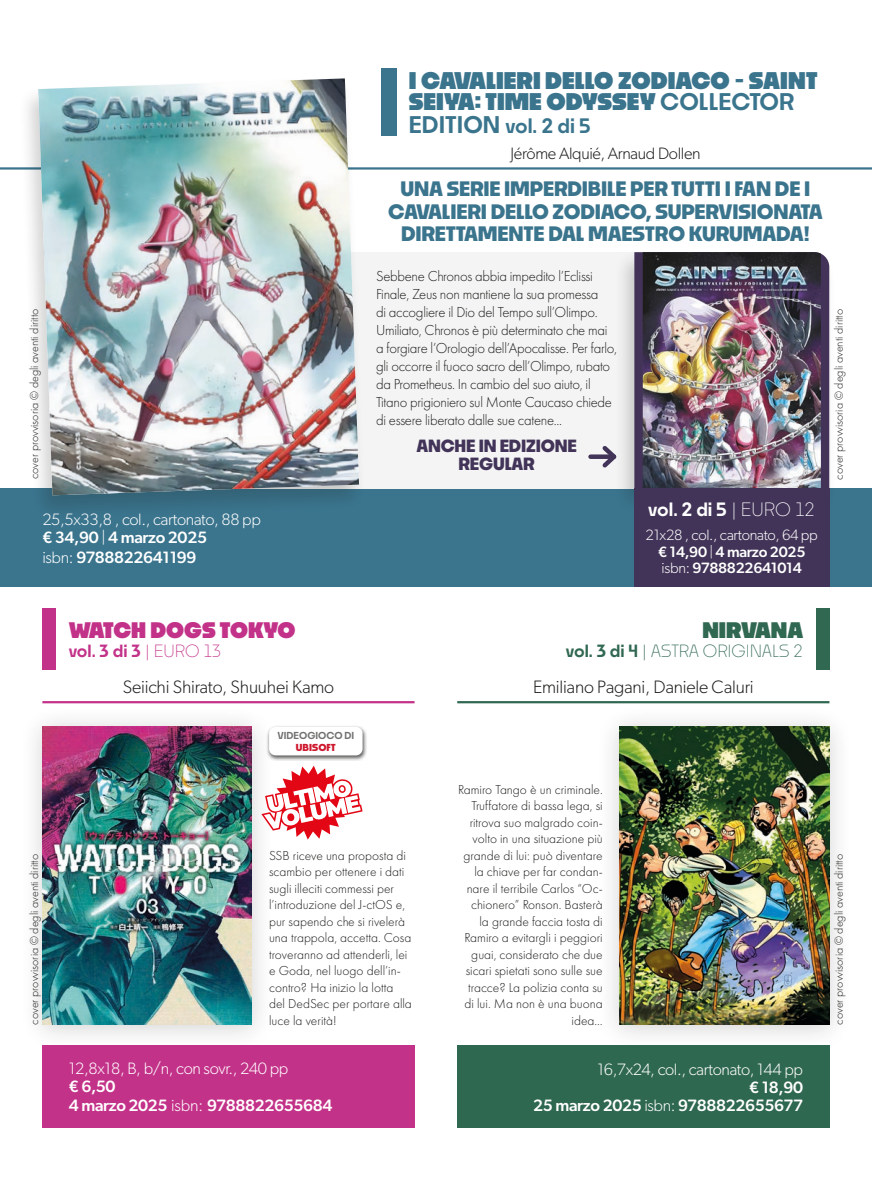
<style>
.page{position:relative;width:872px;height:1191px;background:#fff}
.page>*{position:absolute;margin:0;border:0;box-sizing:border-box;transform-origin:0 0}
.t1{font:900 22.5px/21px "Noka";color:#3a748d}
.t2{font:900 21px "Noka";letter-spacing:-.03em;color:#c33289}
.t3{font:900 21px "Noka";color:#306852}
.t4{font:700 19.5px/22.5px "Noka";letter-spacing:-.01em;color:#3a748d;text-align:center}
.t5{font:600 19.5px "Noka";color:#3a748d}
.t6{font:300 18px "Gibson";letter-spacing:-.01em;color:#1d1d1b}
.t7{font:600 18px "Noka";color:#fff}
.t8{font:500 16.5px/19.5px "Gibson";letter-spacing:-.02em;color:#fff}
.t9{font:300 16.5px/18px "Gibson";letter-spacing:-.02em;color:#fff}
.t10{font:300 16.5px "Gibson";letter-spacing:-.02em;color:#1d1d1b}
.t11{font:300 16.5px "Noka";color:#306852}
.t12{font:700 16.5px/18px "Noka";letter-spacing:-.01em;color:#423458;text-align:center}
.t13{font:600 16.5px "Noka";color:#c33289}
.t14{font:300 15px/18px "Futura PT";letter-spacing:-.02em;color:#1d1d1b}
.t15{font:500 15px/16.5px "Gibson";letter-spacing:-.02em;color:#fff}
.t16{font:300 15px "Gibson";letter-spacing:-.02em;color:#fff}
.t17{font:300 13.5px/16.5px "Futura PT";color:#1d1d1b}
.t18{font:300 12px "Futura PT";color:#1d1d1b}
.t19{font:600 9.45px "Noka";color:#70706f}
.t20{font:700 9.45px "Noka";letter-spacing:.01em;color:#ce162c}
.s1{font-weight:600}
.s2{font-size:22.5px}
.s3{font-weight:300}
.s4{font-weight:500}
</style>
<div class="page">
<div style="left:42px;top:608px;width:14px;height:61px;background:#c33289"></div>
<hr style="left:42px;top:701px;width:372px;height:2px;background:#c33289">
<div style="left:18px;top:705px;width:258px;height:345px;background:#1d1d1b;opacity:.2"></div>
<img style="left:42px;top:727px;width:210px;height:297px">
<div style="left:266px;top:724px;width:102px;height:37px;background:#1d1d1b;opacity:.75"></div>
<div style="left:269px;top:727px;width:93px;height:28px;background:#fff;border-radius:7px"></div>
<div style="left:42px;top:1045px;width:372px;height:82px;background:#c33289"></div>
<div style="left:816px;top:608px;width:13px;height:61px;background:#306852"></div>
<hr style="left:457px;top:701px;width:372px;height:2px;background:#306852">
<div style="left:596px;top:705px;width:257px;height:345px;background:#1d1d1b;opacity:.2"></div>
<img style="left:620px;top:727px;width:209px;height:297px">
<div style="left:457px;top:1045px;width:372px;height:82px;background:#2f6850"></div>
<hr style="left:0;top:167px;width:872px;height:3px;background:#3a748d">
<div style="left:0;top:488px;width:872px;height:99px;background:#3a748d"></div>
<div style="left:381px;top:68px;width:15px;height:67px;background:#3a748d"></div>
<div style="left:242px;top:252px;width:392px;height:236px;background:#f4f4f4"></div>
<div style="left:613px;top:249px;width:224px;height:264px;background:#1d1d1b;opacity:.2"></div>
<svg style="left:634px;top:252px;width:195px;height:236px;background:#48385c"></svg>
<img style="left:642px;top:252px;width:179px;height:236px">
<div style="left:634px;top:488px;width:195px;height:99px;background:#423458"></div>
<div style="left:590px;top:454px;width:24px;height:5px;background:#423458"></div>
<svg style="left:598px;top:442px;width:22px;height:29px"></svg>
<div style="left:18px;top:76px;width:348px;height:444px;background:#1d1d1b;opacity:.2"></div>
<img style="left:38px;top:78px;width:321px;height:417px">
<svg style="left:261px;top:765px;width:101px;height:74px"></svg>
<p class="t1" style="left:409px;top:70px;width:410px">I CAVALIERI DELLO ZODIACO - SAINT<br>SEIYA: TIME ODYSSEY <span class="s1">COLLECTOR</span></p>
<p class="t5" style="left:409px;top:113px;width:183px"><span class="s2">EDITION</span> vol. 2 di 5</p>
<p class="t10" style="left:510px;top:143px;width:191px">Jérôme Alquié, Arnaud Dollen</p>
<p class="t4" style="left:388px;top:177px;width:436px">UNA SERIE IMPERDIBILE PER TUTTI I FAN DE I<br>CAVALIERI DELLO ZODIACO, SUPERVISIONATA<br>DIRETTAMENTE DAL MAESTRO KURUMADA!</p>
<p class="t14" style="left:376px;top:267px;width:243px">Sebbene Chronos abbia impedito l’Eclissi Finale, Zeus non mantiene la sua promessa<br>di accogliere il Dio del Tempo sull’Olimpo.<br>Umiliato, Chronos è più determinato che mai a forgiare l’Orologio dell’Apocalisse. Per farlo, gli occorre il fuoco sacro dell’Olimpo, rubato da Prometheus. In cambio del suo aiuto, il Titano prigioniero sul Monte Caucaso chiede di essere liberato dalle sue catene...</p>
<p class="t12" style="left:416px;top:437px;width:162px">ANCHE IN EDIZIONE<br>REGULAR</p>
<p class="t18" style="left:27px;top:479px;width:172px;rotate:-90deg">cover provvisoria © degli aventi diritto</p>
<p class="t18" style="left:832px;top:480px;width:172px;rotate:-90deg">cover provvisoria © degli aventi diritto</p>
<p class="t9" style="left:42px;top:510px;width:220px">25,5x33,8 , col., cartonato, 88 pp</p>
<p class="t8" style="left:42px;top:527px;width:166px">€ 34,90 <span class="s3">|</span> 4 marzo 2025 <span class="s3">isbn:</span> 9788822641199</p>
<p class="t2" style="left:69px;top:616px;width:228px">WATCH DOGS TOKYO</p>
<p class="t13" style="left:69px;top:640px;width:154px">vol. 3 di 3 <span class="s3">| EURO 13</span></p>
<p class="t6" style="left:123px;top:675px;width:213px">Seiichi Shirato, Shuuhei Kamo</p>
<p class="t19" style="left:277px;top:729px;width:78px">VIDEOGIOCO DI</p>
<p class="t20" style="left:296px;top:741px;width:42px">UBISOFT</p>
<p class="t18" style="left:27px;top:1024px;width:172px;rotate:-90deg">cover provvisoria © degli aventi diritto</p>
<p class="t17" style="left:269px;top:847px;width:144px">SSB riceve una proposta di scambio per ottenere i dati sugli illeciti commessi per l’introduzione del J-ctOS e, pur sapendo che si rivelerà una trappola, accetta. Cosa troveranno ad attenderli, lei e Goda, nel luogo dell’in&shy;contro? Ha inizio la lotta del DedSec per portare alla</p>
<p class="t17" style="left:269px;top:1012px;width:69px">luce la verità!</p>
<p class="t9" style="left:69px;top:1059px;width:221px">12,8x18, B, b/n, con sovr., 240 pp <span class="s4">€ 6,50</span></p>
<p class="t8" style="left:69px;top:1095px;width:265px">4 marzo 2025 <span class="s3">isbn:</span> 9788822655684</p>
<p class="t7" style="left:648px;top:498px;width:168px">vol. 2 di 5 <span class="s3">| EURO 12</span></p>
<p class="t16" style="left:645px;top:526px;width:174px">21x28 , col., cartonato, 64 pp</p>
<p class="t15" style="left:658px;top:543px;width:149px">€ 14,90 <span class="s3">|</span> 4 marzo 2025 <span class="s3">isbn:</span> 9788822641014</p>
<p class="t3" style="left:702px;top:616px;width:102px">NIRVANA</p>
<p class="t11" style="left:566px;top:640px;width:239px"><span class="s1">vol. 3 di 4</span> | ASTRA ORIGINALS 2</p>
<p class="t6" style="left:533px;top:675px;width:222px">Emiliano Pagani, Daniele Caluri</p>
<p class="t17" style="left:458px;top:781px;width:146px;text-align:right">Ramiro Tango è un criminale.<br>Truffatore di bassa lega, si ritrova suo malgrado coin&shy;volto in una situazione più grande di lui: può diventare la chiave per far condan&shy;nare il terribile Carlos “Oc&shy;chionero” Ronson. Basterà<br>la grande faccia tosta di<br>Ramiro a evitargli i peggiori guai, considerato che due sicari spietati sono sulle sue tracce? La polizia conta su di lui. Ma non è una buona idea…</p>
<p class="t9" style="left:597px;top:1059px;width:207px">16,7x24, col., cartonato, 144 pp</p>
<p class="t8" style="left:749px;top:1077px;width:55px">€ 18,90</p>
<p class="t8" style="left:533px;top:1095px;width:271px">25 marzo 2025 <span class="s3">isbn:</span> 9788822655677</p>
<p class="t18" style="left:832px;top:1024px;width:172px;rotate:-90deg">cover provvisoria © degli aventi diritto</p>
</div>
